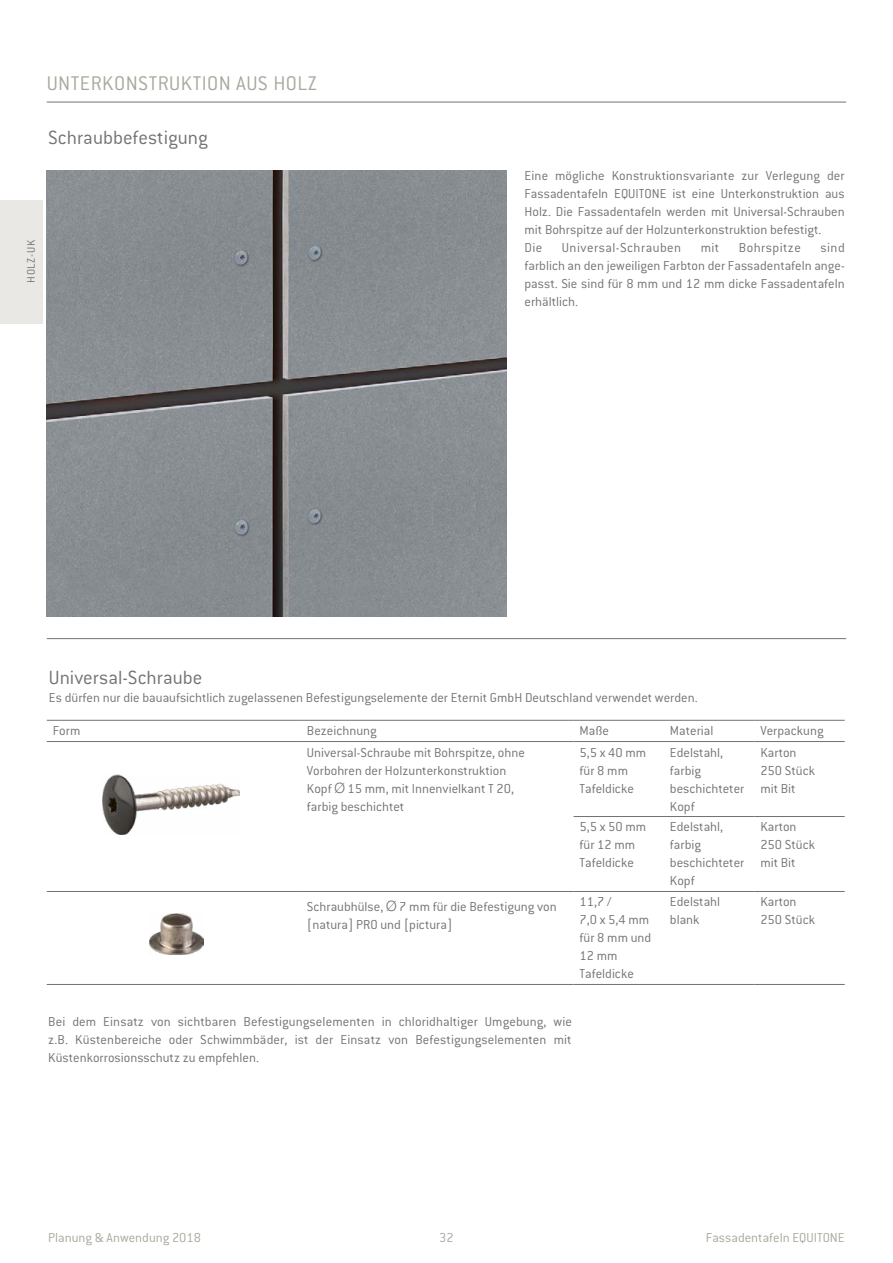
<style>
.page{position:relative;width:893px;height:1263px;background:#fff}
.page>*{position:absolute;margin:0;border:0;box-sizing:border-box;transform-origin:0 0}
.t1{font:300 21.75px "Conduit ITC Std";letter-spacing:.02em;color:#a8a89c}
.t2{font:300 21px "Conduit ITC Std";color:#747174}
.t3{font:300 14.25px/18px "Conduit ITC Std";color:#747174}
.t4{font:300 14.25px "Conduit ITC Std";color:#a8a89c}
.t5{font:300 14.25px "Conduit ITC Std";letter-spacing:.03em;color:#747174}
.t6{font:300 12px "Conduit ITC Std";letter-spacing:.05em;color:#747174}
.s1{font-family:"Helvetica Neue"}
</style>
<div class="page">
<hr style="left:47px;top:102px;width:799px;height:1px;background:#747174">
<img style="left:47px;top:170px;width:459px;height:447px">
<hr style="left:47px;top:638px;width:799px;height:1px;background:#747174">
<hr style="left:47px;top:720px;width:254px;height:1px;background:#747174">
<hr style="left:301px;top:720px;width:273px;height:1px;background:#747174">
<hr style="left:574px;top:720px;width:90px;height:1px;background:#747174">
<hr style="left:664px;top:720px;width:90px;height:1px;background:#747174">
<hr style="left:754px;top:720px;width:91px;height:1px;background:#747174">
<hr style="left:47px;top:741px;width:254px;height:1px;background:#747174">
<hr style="left:301px;top:741px;width:273px;height:1px;background:#747174">
<hr style="left:574px;top:741px;width:90px;height:1px;background:#747174">
<hr style="left:664px;top:741px;width:90px;height:1px;background:#747174">
<hr style="left:754px;top:741px;width:91px;height:1px;background:#747174">
<hr style="left:574px;top:816px;width:90px;height:1px;background:#747174">
<hr style="left:664px;top:816px;width:90px;height:1px;background:#747174">
<hr style="left:754px;top:816px;width:91px;height:1px;background:#747174">
<hr style="left:47px;top:891px;width:254px;height:1px;background:#747174">
<hr style="left:301px;top:891px;width:273px;height:1px;background:#747174">
<hr style="left:574px;top:891px;width:90px;height:1px;background:#747174">
<hr style="left:664px;top:891px;width:90px;height:1px;background:#747174">
<hr style="left:754px;top:891px;width:91px;height:1px;background:#747174">
<hr style="left:47px;top:984px;width:254px;height:1px;background:#747174">
<hr style="left:301px;top:984px;width:273px;height:1px;background:#747174">
<hr style="left:574px;top:984px;width:90px;height:1px;background:#747174">
<hr style="left:664px;top:984px;width:90px;height:1px;background:#747174">
<hr style="left:754px;top:984px;width:91px;height:1px;background:#747174">
<img style="left:102px;top:774px;width:138px;height:60px">
<img style="left:149px;top:914px;width:55px;height:40px">
<div style="left:0;top:200px;width:43px;height:123px;background:#e9e8e5"></div>
<h1 class="t1" style="left:47px;top:70px;width:272px">UNTERKONSTRUKTION AUS HOLZ</h1>
<h2 class="t2" style="left:48px;top:125px;width:161px">Schraubbefestigung</h2>
<p class="t6" style="left:24px;top:283px;width:44px;rotate:-90deg">HOLZ-UK</p>
<p class="t3" style="left:524px;top:166px;width:322px">Eine mögliche Konstruktionsvariante zur Verlegung der Fassadentafeln EQUITONE ist eine Unterkonstruktion aus Holz. Die Fassadentafeln werden mit Universal-Schrauben mit Bohrspitze auf der Holzunterkonstruktion befestigt.<br>Die</p>
<p class="t3" style="left:524px;top:238px;width:322px;text-align:justify;text-indent:296px">sind farblich an den jeweiligen Farbton der Fassadentafeln ange&shy;passt. Sie sind für 8 mm und 12 mm dicke Fassadentafeln erhältlich.</p>
<p class="t5" style="left:562px;top:239px;width:121px">Universal-Schrauben</p>
<p class="t3" style="left:701px;top:238px;width:20px">mit</p>
<p class="t5" style="left:739px;top:239px;width:64px">Bohrspitze</p>
<h2 class="t2" style="left:49px;top:665px;width:155px">Universal-Schraube</h2>
<p class="t3" style="left:49px;top:688px;width:650px">Es dürfen nur die bauaufsichtlich zugelassenen Befestigungselemente der Eternit GmbH Deutschland verwendet werden.</p>
<p class="t3" style="left:53px;top:721px;width:29px">Form</p>
<p class="t3" style="left:307px;top:721px;width:71px">Bezeichnung</p>
<p class="t3" style="left:580px;top:721px;width:31px">Maße</p>
<p class="t3" style="left:670px;top:721px;width:45px">Material</p>
<p class="t3" style="left:760px;top:721px;width:65px">Verpackung</p>
<p class="t3" style="left:307px;top:743px;width:219px">Universal-Schraube mit Bohrspitze, ohne Vorbohren der Holzunterkonstruktion Kopf <span class="s1">Ø</span> 15 mm, mit Innenvielkant T 20, farbig beschichtet</p>
<p class="t3" style="left:580px;top:743px;width:68px">5,5 x 40 mm für 8 mm<br>Tafeldicke</p>
<p class="t3" style="left:670px;top:743px;width:76px">Edelstahl, farbig beschichteter<br>Kopf</p>
<p class="t3" style="left:760px;top:743px;width:56px">Karton<br>250 Stück mit Bit</p>
<p class="t3" style="left:580px;top:818px;width:68px">5,5 x 50 mm für 12 mm<br>Tafeldicke</p>
<p class="t3" style="left:670px;top:818px;width:76px">Edelstahl, farbig beschichteter<br>Kopf</p>
<p class="t3" style="left:760px;top:818px;width:56px">Karton<br>250 Stück mit Bit</p>
<p class="t3" style="left:307px;top:897px;width:251px">Schraubhülse, <span class="s1">Ø</span> 7 mm für die Befestigung von [natura] PRO und [pictura]</p>
<p class="t3" style="left:580px;top:892px;width:73px">11,7 /<br>7,0 x 5,4 mm für 8 mm und<br>12 mm<br>Tafeldicke</p>
<p class="t3" style="left:670px;top:892px;width:52px">Edelstahl blank</p>
<p class="t3" style="left:760px;top:892px;width:56px">Karton<br>250 Stück</p>
<p class="t3" style="left:48px;top:1012px;width:525px;text-align:justify">Bei dem Einsatz von sichtbaren Befestigungselementen in chloridhaltiger Umgebung, wie z.B. Küstenbereiche oder Schwimmbäder, ist der Einsatz von Befestigungselementen mit Küstenkorrosionsschutz zu empfehlen.</p>
<p class="t4" style="left:48px;top:1229px;width:154px">Planung &amp; Anwendung 2018</p>
<p class="t4" style="left:439px;top:1229px;width:16px">32</p>
<p class="t4" style="left:706px;top:1229px;width:140px">Fassadentafeln EQUITONE</p>
</div>
